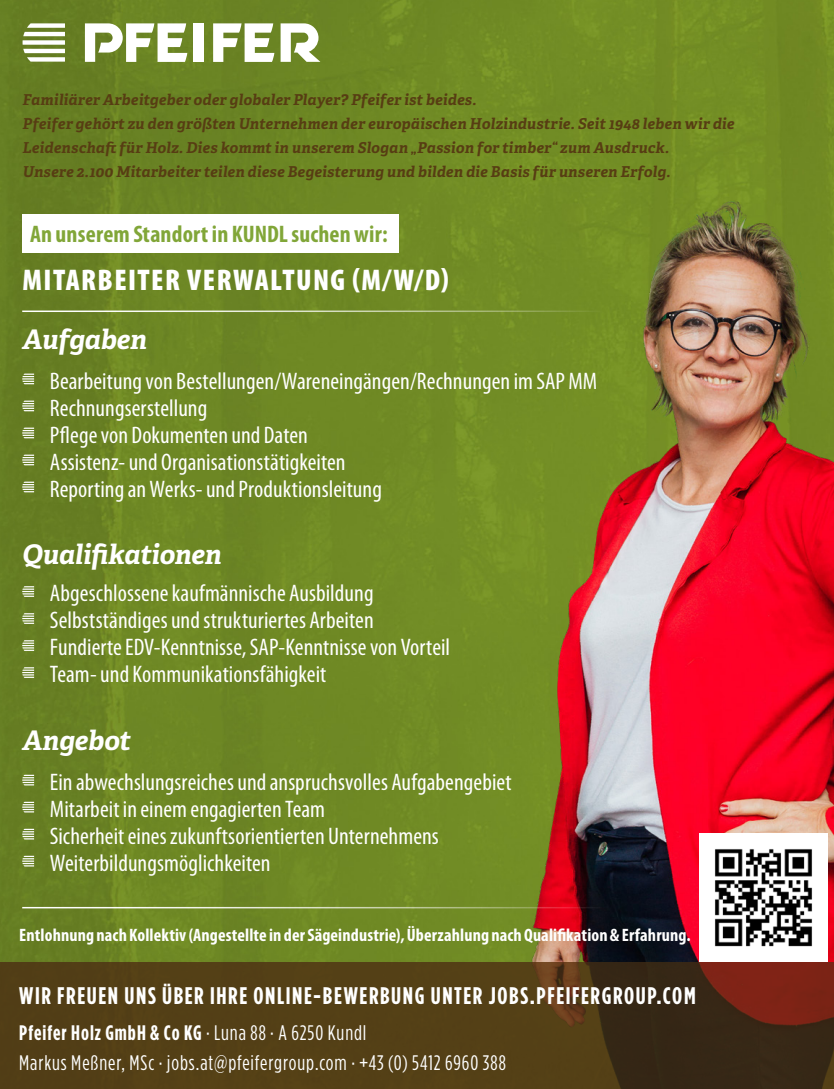
<style>
.page{position:relative;width:834px;height:1089px;background:#fff}
.page>*{position:absolute;margin:0;border:0;box-sizing:border-box;transform-origin:0 0}
.t1{font:900 condensed 30px "Myriad Pro";letter-spacing:.045em;color:#fff}
.Beschreibung_Headlin{font:italic 700 27px "Adelle";letter-spacing:-.015em;color:#fff}
.Beschreibung_Aufzähl{font:condensed 24px "Myriad Pro";letter-spacing:.005em;color:#fff}
.t2{font:700 24px "Gotham Condensed";letter-spacing:.065em;color:#fff}
.Beschreibung_Aufzähl-2{font:700 condensed 24px "Myriad Pro";letter-spacing:.005em;color:#81a638}
.t3{font:21px "Gotham Condensed";letter-spacing:.04em;color:#fff}
.t4{font:700 21px "Gotham Condensed";letter-spacing:.045em;color:#fff}
.Beschreibung_Aufzähl-3{font:700 condensed 18px "Myriad Pro";letter-spacing:.01em;color:#fff}
.Zitat{font:italic 700 15px/24px "Adelle";letter-spacing:.015em;color:#573d13}
.s1{font-weight:400}
</style>
<div class="page">
<img style="left:0;top:0;width:833px;height:962px">
<img style="left:321px;top:162px;width:512px;height:800px">
<svg style="left:22px;top:373px;width:12px;height:11px"></svg>
<svg style="left:22px;top:400px;width:12px;height:11px"></svg>
<svg style="left:22px;top:427px;width:12px;height:11px"></svg>
<svg style="left:22px;top:454px;width:12px;height:11px"></svg>
<svg style="left:22px;top:481px;width:12px;height:11px"></svg>
<svg style="left:22px;top:586px;width:12px;height:11px"></svg>
<svg style="left:22px;top:613px;width:12px;height:11px"></svg>
<svg style="left:22px;top:640px;width:12px;height:11px"></svg>
<svg style="left:22px;top:667px;width:12px;height:11px"></svg>
<svg style="left:22px;top:774px;width:12px;height:11px"></svg>
<svg style="left:22px;top:801px;width:12px;height:11px"></svg>
<svg style="left:22px;top:828px;width:12px;height:11px"></svg>
<svg style="left:22px;top:855px;width:12px;height:11px"></svg>
<svg style="left:0;top:962px;width:833px;height:127px;background:#503815"></svg>
<div style="left:193px;top:23px;width:11px;height:39px;background:#fff"></div>
<svg style="left:280px;top:23px;width:40px;height:39px"></svg>
<svg style="left:213px;top:23px;width:61px;height:39px"></svg>
<svg style="left:85px;top:23px;width:102px;height:39px"></svg>
<svg style="left:23px;top:23px;width:42px;height:39px"></svg>
<hr style="left:22px;top:907px;width:579px;height:1px;background:#fff">
<div style="left:22px;top:214px;width:377px;height:39px;background:#fff"></div>
<hr style="left:22px;top:310px;width:579px;height:2px;background:#fff">
<img style="left:699px;top:833px;width:127px;height:128px">
<p class="Zitat" style="left:23px;top:88px;width:455px">Familiärer Arbeitgeber oder globaler Player? Pfeifer ist beides.</p>
<p class="Zitat" style="left:23px;top:112px;width:713px">Pfeifer gehört zu den größten Unternehmen der europäischen Holzindustrie. Seit 1948 leben wir die<br>Leidenschaft für Holz. Dies kommt in unserem Slogan „Passion for timber“ zum Ausdruck.</p>
<p class="Zitat" style="left:23px;top:160px;width:649px">Unsere 2.100 Mitarbeiter teilen diese Begeisterung und bilden die Basis für unseren Erfolg.</p>
<p class="Beschreibung_Aufzähl-2" style="left:30px;top:219px;width:359px">An unserem Standort in KUNDL suchen wir:</p>
<p class="t1" style="left:23px;top:261px;width:427px">MITARBEITER VERWALTUNG (M/W/D)</p>
<p class="Beschreibung_Headlin" style="left:22px;top:322px;width:126px">Aufgaben</p>
<p class="Beschreibung_Aufzähl" style="left:50px;top:366px;width:549px">Bearbeitung von Bestellungen/Wareneingängen/Rechnungen im SAP MM</p>
<p class="Beschreibung_Aufzähl" style="left:50px;top:393px;width:159px">Rechnungserstellung</p>
<p class="Beschreibung_Aufzähl" style="left:50px;top:420px;width:259px">Pflege von Dokumenten und Daten</p>
<p class="Beschreibung_Aufzähl" style="left:50px;top:447px;width:297px">Assistenz- und Organisationstätigkeiten</p>
<p class="Beschreibung_Aufzähl" style="left:50px;top:474px;width:333px">Reporting an Werks- und Produktionsleitung</p>
<p class="Beschreibung_Headlin" style="left:22px;top:537px;width:201px">Qualifikationen</p>
<p class="Beschreibung_Aufzähl" style="left:50px;top:578px;width:325px">Abgeschlossene kaufmännische Ausbildung</p>
<p class="Beschreibung_Aufzähl" style="left:50px;top:605px;width:325px">Selbstständiges und strukturiertes Arbeiten</p>
<p class="Beschreibung_Aufzähl" style="left:50px;top:632px;width:401px">Fundierte EDV-Kenntnisse, SAP-Kenntnisse von Vorteil</p>
<p class="Beschreibung_Aufzähl" style="left:50px;top:659px;width:278px">Team- und Kommunikationsfähigkeit</p>
<p class="Beschreibung_Headlin" style="left:22px;top:723px;width:110px">Angebot</p>
<p class="Beschreibung_Aufzähl" style="left:50px;top:767px;width:463px">Ein abwechslungsreiches und anspruchsvolles Aufgabengebiet</p>
<p class="Beschreibung_Aufzähl" style="left:50px;top:794px;width:277px">Mitarbeit in einem engagierten Team</p>
<p class="Beschreibung_Aufzähl" style="left:50px;top:821px;width:390px">Sicherheit eines zukunftsorientierten Unternehmens</p>
<p class="Beschreibung_Aufzähl" style="left:50px;top:848px;width:222px">Weiterbildungsmöglichkeiten</p>
<p class="Beschreibung_Aufzähl-3" style="left:19px;top:923px;width:673px">Entlohnung nach Kollektiv (Angestellte in der Sägeindustrie), Überzahlung nach Qualifikation &amp; Erfahrung.</p>
<p class="t2" style="left:19px;top:981px;width:677px">WIR FREUEN UNS ÜBER IHRE ONLINE-BEWERBUNG UNTER JOBS.PFEIFERGROUP.COM</p>
<p class="t4" style="left:19px;top:1020px;width:348px">Pfeifer Holz GmbH &amp; Co KG <span class="s1">· Luna 88 · A 6250 Kundl</span></p>
<p class="t3" style="left:19px;top:1051px;width:488px">Markus Meßner, MSc · jobs.at@pfeifergroup.com · +43 (0) 5412 6960 388</p>
</div>
